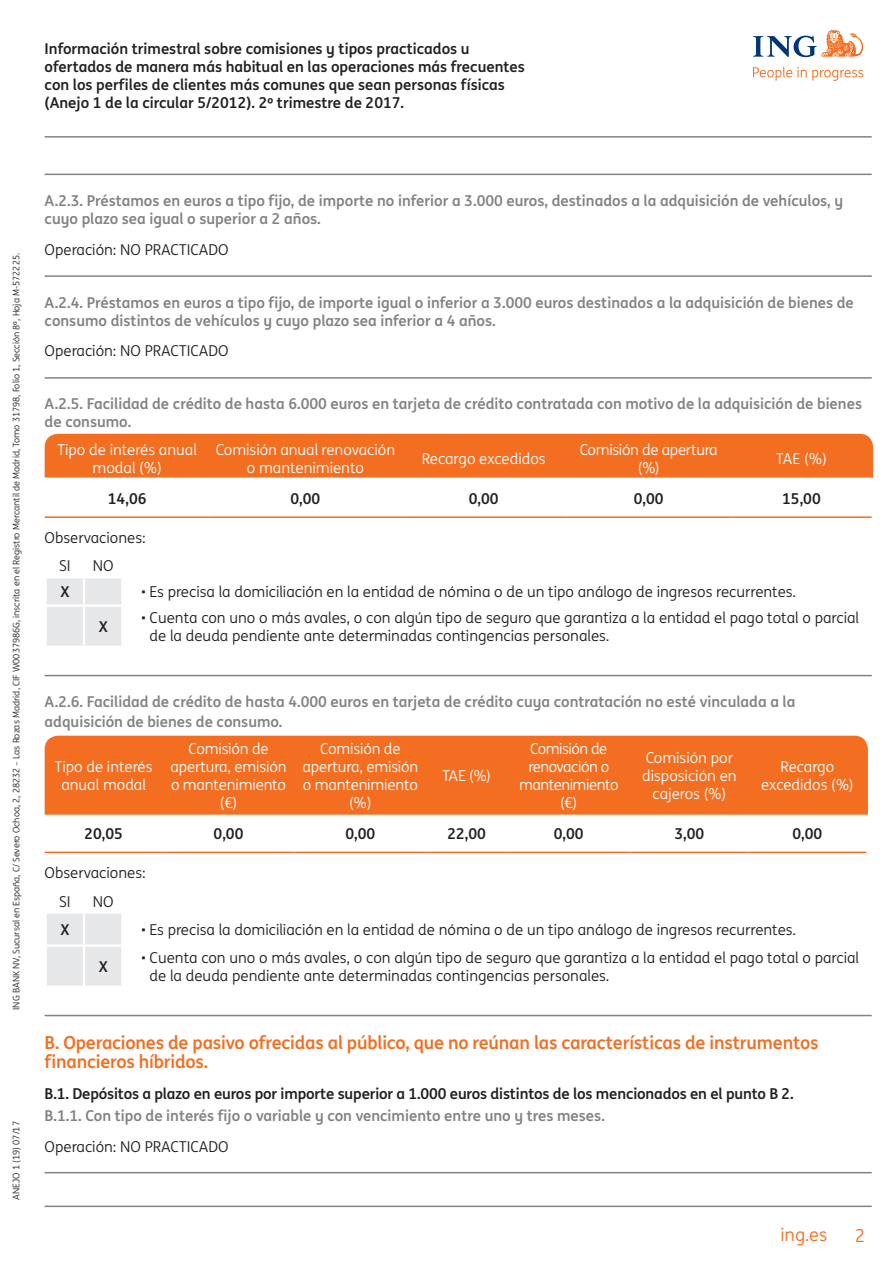
<style>
.page{position:relative;width:893px;height:1263px;background:#fff}
.page>*{position:absolute;margin:0;border:0;box-sizing:border-box;transform-origin:0 0}
.t1{font:700 18px/19.5px "ING Me";letter-spacing:-.01em;color:#f36e21}
.t2{font:18px "ING Me";color:#f36e21}
.t3{font:700 15px/18px "ING Me";color:#808285}
.t4{font:15px/28.7px "ING Me";color:#231f20}
.t5{font:700 15px/18px "ING Me";color:#231f20}
.t6{font:15px/18px "ING Me";letter-spacing:-.01em;color:#fff;text-align:center}
.t7{font:15px/18px "ING Me";letter-spacing:-.03em;color:#fff;text-align:center}
.t8{font:9.15px "ING Me";color:#231f20}
.t9{font:9px "ING Me";color:#231f20}
</style>
<div class="page">
<hr style="left:45px;top:136px;width:827px;height:2px;background:#808285">
<hr style="left:45px;top:1205px;width:827px;height:2px;background:#808285">
<svg style="left:753px;top:30px;width:110px;height:27px"></svg>
<svg style="left:753px;top:67px;width:110px;height:14px"></svg>
<div style="left:44px;top:735px;width:824px;height:80px;background:#f36e21"></div>
<div style="left:44px;top:433px;width:830px;height:45px;background:#f36e21"></div>
<hr style="left:45px;top:174px;width:827px;height:1px;background:#808285">
<hr style="left:45px;top:275px;width:827px;height:2px;background:#808285">
<hr style="left:45px;top:377px;width:827px;height:2px;background:#808285">
<hr style="left:45px;top:516px;width:165px;height:2px;background:#f36e21">
<hr style="left:210px;top:516px;width:191px;height:2px;background:#f36e21">
<hr style="left:401px;top:516px;width:165px;height:2px;background:#f36e21">
<hr style="left:566px;top:516px;width:165px;height:2px;background:#f36e21">
<hr style="left:731px;top:516px;width:141px;height:2px;background:#f36e21">
<div style="left:47px;top:578px;width:74px;height:68px;background:#e6e7e9"></div>
<hr style="left:83px;top:578px;width:2px;height:26px;background:#fff">
<hr style="left:45px;top:604px;width:39px;height:3px;background:#fff">
<hr style="left:84px;top:604px;width:38px;height:3px;background:#fff">
<hr style="left:83px;top:607px;width:2px;height:39px;background:#fff">
<hr style="left:45px;top:675px;width:827px;height:1px;background:#808285">
<hr style="left:45px;top:852px;width:118px;height:1px;background:#f36e21">
<hr style="left:163px;top:852px;width:131px;height:1px;background:#f36e21">
<hr style="left:294px;top:852px;width:132px;height:1px;background:#f36e21">
<hr style="left:426px;top:852px;width:81px;height:1px;background:#f36e21">
<hr style="left:507px;top:852px;width:123px;height:1px;background:#f36e21">
<hr style="left:630px;top:852px;width:118px;height:1px;background:#f36e21">
<hr style="left:748px;top:852px;width:118px;height:1px;background:#f36e21">
<div style="left:47px;top:914px;width:74px;height:72px;background:#e6e7e9"></div>
<hr style="left:83px;top:914px;width:2px;height:30px;background:#fff">
<hr style="left:45px;top:944px;width:39px;height:3px;background:#fff">
<hr style="left:84px;top:944px;width:38px;height:3px;background:#fff">
<hr style="left:83px;top:947px;width:2px;height:39px;background:#fff">
<hr style="left:45px;top:1015px;width:827px;height:1px;background:#808285">
<hr style="left:45px;top:1172px;width:827px;height:1px;background:#808285">
<p class="t5" style="left:45px;top:39px;width:482px">Información trimestral sobre comisiones y tipos practicados u ofertados de manera más habitual en las operaciones más frecuentes con los perfiles de clientes más comunes que sean personas físicas (Anejo 1 de la circular 5/2012). 2º trimestre de 2017.</p>
<p class="t9" style="left:10px;top:1010px;width:758px;rotate:-90deg">ING BANK NV, Sucursal en España, C/ Severo Ochoa, 2, 28232 – Las Rozas Madrid, CIF W0037986G, inscrita en el Registro Mercantil de Madrid, Tomo 31798, Folio 1, Sección 8ª, Hoja M-572225.</p>
<p class="t8" style="left:10px;top:1200px;width:80px;rotate:-90deg">ANEJO 1 (19) 07/17</p>
<p class="t3" style="left:45px;top:191px;width:800px">A.2.3. Préstamos en euros a tipo fijo, de importe no inferior a 3.000 euros, destinados a la adquisición de vehículos, y cuyo plazo sea igual o superior a 2 años.</p>
<p class="t4" style="left:45px;top:234px;width:186px">Operación: NO PRACTICADO</p>
<p class="t3" style="left:45px;top:292px;width:811px">A.2.4. Préstamos en euros a tipo fijo, de importe igual o inferior a 3.000 euros destinados a la adquisición de bienes de consumo distintos de vehículos y cuyo plazo sea inferior a 4 años.</p>
<p class="t4" style="left:45px;top:336px;width:186px">Operación: NO PRACTICADO</p>
<p class="t3" style="left:45px;top:394px;width:819px">A.2.5. Facilidad de crédito de hasta 6.000 euros en tarjeta de crédito contratada con motivo de la adquisición de bienes de consumo.</p>
<p class="t6" style="left:58px;top:440px;width:141px">Tipo de interés anual modal (%)</p>
<p class="t6" style="left:216px;top:440px;width:181px">Comisión anual renovación o mantenimiento</p>
<p class="t6" style="left:422px;top:449px;width:125px">Recargo excedidos</p>
<p class="t6" style="left:580px;top:440px;width:139px">Comisión de apertura (%)</p>
<p class="t6" style="left:776px;top:449px;width:52px">TAE (%)</p>
<p class="t5" style="left:108px;top:488px;width:40px">14,06</p>
<p class="t5" style="left:291px;top:488px;width:31px">0,00</p>
<p class="t5" style="left:469px;top:488px;width:31px">0,00</p>
<p class="t5" style="left:634px;top:488px;width:31px">0,00</p>
<p class="t5" style="left:782px;top:488px;width:40px">15,00</p>
<p class="t4" style="left:59px;top:522px;width:88px;text-indent:-15px">Observaciones:<br>SI</p>
<p class="t4" style="left:93px;top:551px;width:22px">NO</p>
<p class="t5" style="left:60px;top:582px;width:11px">X</p>
<p class="t4" style="left:141px;top:577px;width:657px">• Es precisa la domiciliación en la entidad de nómina o de un tipo análogo de ingresos recurrentes.</p>
<p class="t5" style="left:99px;top:617px;width:11px">X</p>
<p class="t4" style="left:150px;top:608px;width:711px;line-height:18px;text-indent:-9px">• Cuenta con uno o más avales, o con algún tipo de seguro que garantiza a la entidad el pago total o parcial de la deuda pendiente ante determinadas contingencias personales.</p>
<p class="t3" style="left:45px;top:691px;width:752px;line-height:19.5px">A.2.6. Facilidad de crédito de hasta 4.000 euros en tarjeta de crédito cuya contratación no esté vinculada a la adquisición de bienes de consumo.</p>
<p class="t6" style="left:55px;top:757px;width:99px">Tipo de interés anual modal</p>
<p class="t6" style="left:171px;top:739px;width:117px">Comisión de apertura, emisión o mantenimiento (€)</p>
<p class="t6" style="left:302px;top:739px;width:117px">Comisión de apertura, emisión o mantenimiento (%)</p>
<p class="t7" style="left:519px;top:739px;width:101px">Comisión de renovación o mantenimiento (€)</p>
<p class="t6" style="left:642px;top:748px;width:96px">Comisión por disposición en cajeros (%)</p>
<p class="t6" style="left:761px;top:757px;width:94px">Recargo excedidos (%)</p>
<p class="t6" style="left:442px;top:766px;width:50px">TAE (%)</p>
<p class="t5" style="left:84px;top:824px;width:40px">20,05</p>
<p class="t5" style="left:214px;top:824px;width:31px">0,00</p>
<p class="t5" style="left:345px;top:824px;width:31px">0,00</p>
<p class="t5" style="left:447px;top:824px;width:40px">22,00</p>
<p class="t5" style="left:554px;top:824px;width:31px">0,00</p>
<p class="t5" style="left:674px;top:824px;width:31px">3,00</p>
<p class="t5" style="left:792px;top:824px;width:31px">0,00</p>
<p class="t4" style="left:59px;top:857px;width:88px;text-indent:-15px">Observaciones:<br>SI</p>
<p class="t4" style="left:93px;top:886px;width:22px">NO</p>
<p class="t5" style="left:60px;top:919px;width:11px">X</p>
<p class="t4" style="left:141px;top:914px;width:657px">• Es precisa la domiciliación en la entidad de nómina o de un tipo análogo de ingresos recurrentes.</p>
<p class="t5" style="left:99px;top:956px;width:11px">X</p>
<p class="t4" style="left:150px;top:948px;width:711px;line-height:18px;text-indent:-9px">• Cuenta con uno o más avales, o con algún tipo de seguro que garantiza a la entidad el pago total o parcial de la deuda pendiente ante determinadas contingencias personales.</p>
<p class="t1" style="left:45px;top:1031px;width:775px">B. Operaciones de pasivo ofrecidas al público, que no reúnan las características de instrumentos financieros híbridos.</p>
<p class="t5" style="left:45px;top:1083px;width:751px">B.1. Depósitos a plazo en euros por importe superior a 1.000 euros distintos de los mencionados en el punto B 2.</p>
<p class="t3" style="left:45px;top:1106px;width:562px">B.1.1. Con tipo de interés fijo o variable y con vencimiento entre uno y tres meses.</p>
<p class="t4" style="left:45px;top:1131px;width:186px">Operación: NO PRACTICADO</p>
<p class="t2" style="left:780px;top:1222px;width:48px">ing.es</p>
<p class="t2" style="left:855px;top:1222px;width:12px">2</p>
</div>
